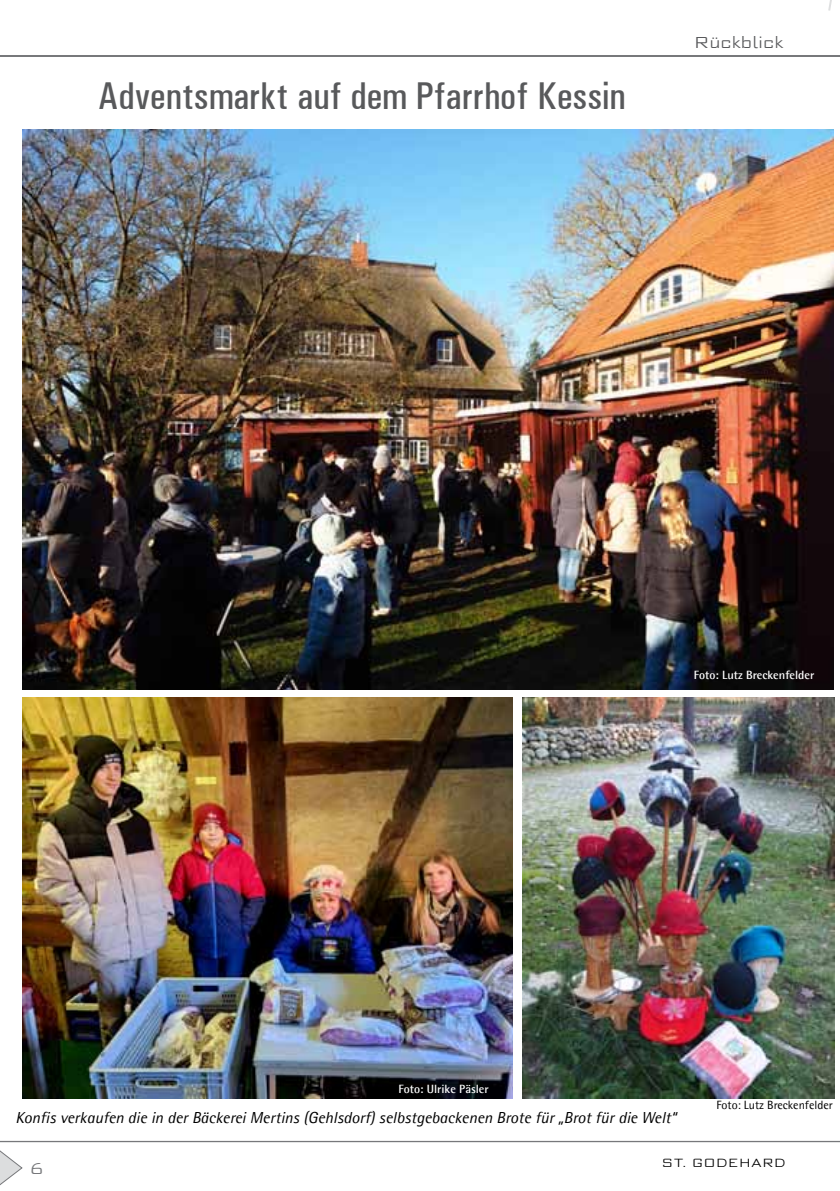
<style>
.page{position:relative;width:840px;height:1191px;background:#fff}
.page>*{position:absolute;margin:0;border:0;box-sizing:border-box;transform-origin:0 0}
.t1{font:500 condensed 38.8px "Univers";color:#58595b}
.t2{font:italic 16px "Agfa Rotis Semisans";color:#000}
.t3{font:300 16px "Morris Sans Com";color:#58595b}
.t4{font:300 16px "Morris Sans Com";color:#77787b}
.t5{font:700 12px "Agfa Rotis Semisans";color:#fff}
.t6{font:12px "Agfa Rotis Semisans";color:#000}
.t7{font:300 12px "Morris Sans Com";color:#000}
</style>
<div class="page">
<svg style="left:0;top:1140px;width:839px;height:46px"></svg>
<hr style="left:0;top:56px;width:839px;height:1px;background:#77787b">
<svg style="left:828px;top:0;width:4px;height:11px"></svg>
<img style="left:23px;top:130px;width:809px;height:560px">
<img style="left:522px;top:698px;width:312px;height:400px">
<img style="left:23px;top:697px;width:489px;height:401px">
<h1 class="t1" style="left:98px;top:73px;width:529px">Adventsmarkt auf dem Pfarrhof Kessin</h1>
<p class="t3" style="left:693px;top:31px;width:91px">RÜCKBLICK</p>
<p class="t5" style="left:693px;top:667px;width:122px">Foto: Lutz Breckenfelder</p>
<p class="t5" style="left:398px;top:1081px;width:92px">Foto: Ulrike Päsler</p>
<p class="t2" style="left:16px;top:1108px;width:662px">Konfis verkaufen die in der Bäckerei Mertins (Gehlsdorf) selbstgebackenen Brote für „Brot für die Welt“</p>
<p class="t6" style="left:716px;top:1098px;width:118px">Foto: Lutz Breckenfelder</p>
<p class="t4" style="left:29px;top:1157px;width:17px">6</p>
<p class="t7" style="left:661px;top:1154px;width:125px">ST. GODEHARD</p>
</div>
